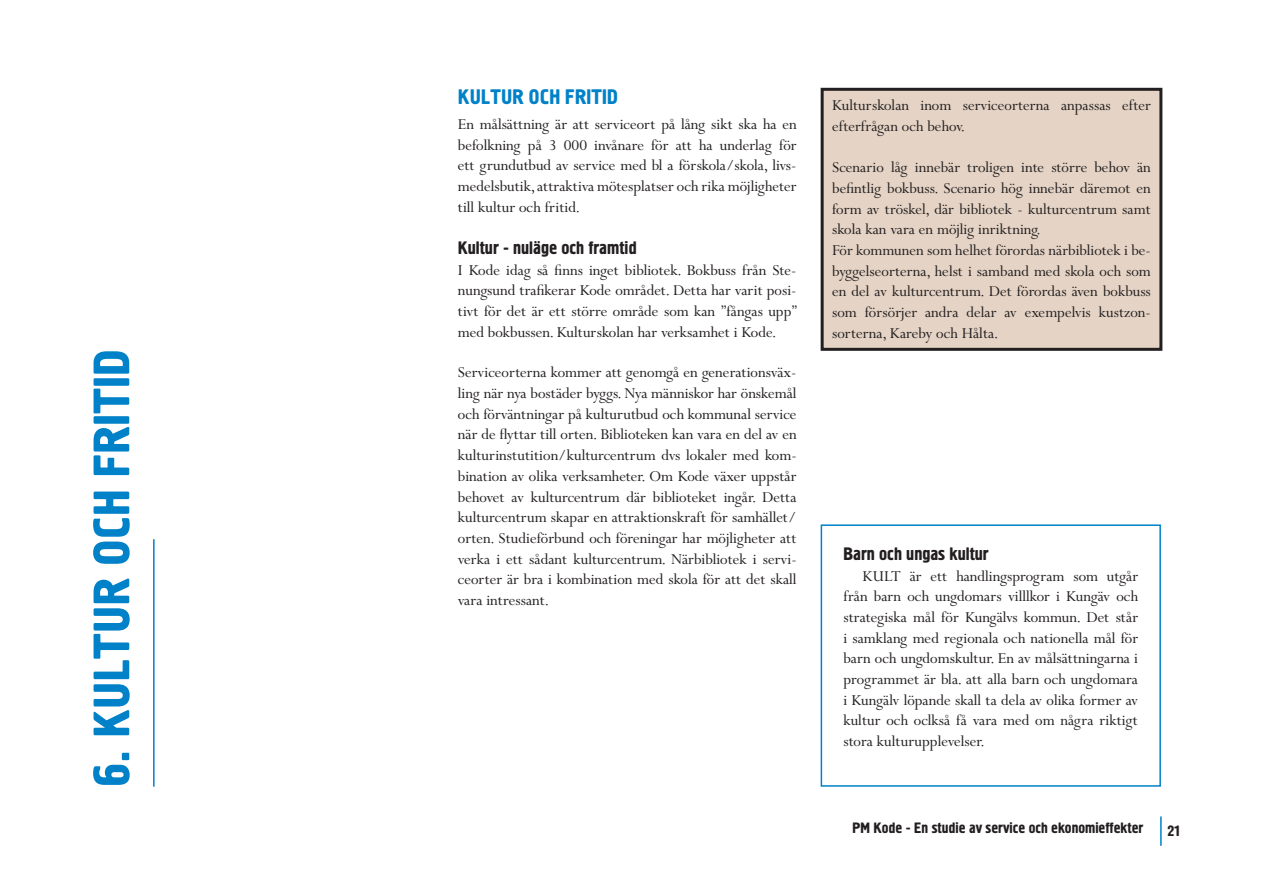
<style>
.page{position:relative;width:1263px;height:893px;background:#fff}
.page>*{position:absolute;margin:0;border:0;box-sizing:border-box;transform-origin:0 0}
.t1{font:51px "Hermes";letter-spacing:.01em;color:#0081c8}
.t2{font:21px "Hermes";letter-spacing:.01em;color:#0081c8}
.t3{font:18px "Hermes";color:#231f20}
.t4{font:16.95px/20.7px "Perpetua MT Std";color:#231f20;text-align:justify}
.t5{font:15px "Hermes";color:#231f20}
</style>
<div class="page">
<hr style="left:1160px;top:816px;width:2px;height:30px;background:#0081c8">
<hr style="left:153px;top:539px;width:2px;height:248px;background:#0081c8">
<div style="left:822px;top:89px;width:339px;height:260px;background:#e5d4c5"></div>
<div style="left:821px;top:88px;width:341px;height:263px;border:3px solid #231f20"></div>
<div style="left:821px;top:524px;width:340px;height:263px;border:2px solid #0081c8"></div>
<h1 class="t1" style="left:79px;top:786px;width:438px;rotate:-90deg">6. Kultur och fritid</h1>
<p class="t2" style="left:458px;top:83px;width:161px">Kultur och fritid</p>
<p class="t4" style="left:458px;top:114px;width:340px">En målsättning är att serviceort på lång sikt ska ha en befolkning på 3 000 invånare för att ha underlag för ett grundutbud av service med bl a förskola/skola, livs&shy;medelsbutik, attraktiva mötesplatser och rika möjligheter till kultur och fritid.</p>
<p class="t3" style="left:458px;top:236px;width:181px">Kultur - nuläge och framtid</p>
<p class="t4" style="left:458px;top:260px;width:341px">I Kode idag så finns inget bibliotek. Bokbuss från Ste&shy;nungsund trafikerar Kode området. Detta har varit posi&shy;tivt för det är ett större område som kan ”fångas upp” med bokbussen. Kulturskolan har verksamhet i Kode.</p>
<p class="t4" style="left:458px;top:363px;width:340px">Serviceorterna kommer att genomgå en generationsväx&shy;ling när nya bostäder byggs. Nya människor har önskemål och förväntningar på kulturutbud och kommunal service när de flyttar till orten. Biblioteken kan vara en del av en kulturinstutition/kulturcentrum dvs lokaler med kom&shy;bination av olika verksamheter. Om Kode växer uppstår behovet av kulturcentrum där biblioteket ingår. Detta kulturcentrum skapar en attraktionskraft för samhället/ orten. Studieförbund och föreningar har möjligheter att verka i ett sådant kulturcentrum. Närbibliotek i servi&shy;ceorter är bra i kombination med skola för att det skall vara intressant.</p>
<p class="t4" style="left:832px;top:95px;width:320px">Kulturskolan inom serviceorterna anpassas efter efterfrågan och behov.</p>
<p class="t4" style="left:832px;top:158px;width:320px;text-align:left">Scenario låg innebär troligen inte större behov än befintlig bokbuss. Scenario hög innebär däremot en form av tröskel, där bibliotek - kulturcentrum samt skola kan vara en möjlig inriktning.<br>För kommunen som helhet förordas närbibliotek i be&shy;byggelseorterna, helst i samband med skola och som en del av kulturcentrum. Det förordas även bokbuss som försörjer andra delar av exempelvis kustzon&shy;sorterna, Kareby och Hålta.</p>
<p class="t3" style="left:843px;top:542px;width:147px">Barn och ungas kultur</p>
<p class="t4" style="left:843px;top:566px;width:296px;text-indent:19px">KULT är ett handlingsprogram som utgår från barn och ungdomars villlkor i Kungäv och strategiska mål för Kungälvs kommun. Det står i samklang med regionala och nationella mål för barn och ungdomskultur. En av målsättningarna i programmet är bla. att alla barn och ungdomara i Kungälv löpande skall ta dela av olika former av kultur och oclkså få vara med om några riktigt stora kulturupplevelser.</p>
<p class="t5" style="left:852px;top:819px;width:292px">PM Kode - En studie av service och ekonomieffekter</p>
<p class="t5" style="left:1167px;top:822px;width:14px">21</p>
</div>
